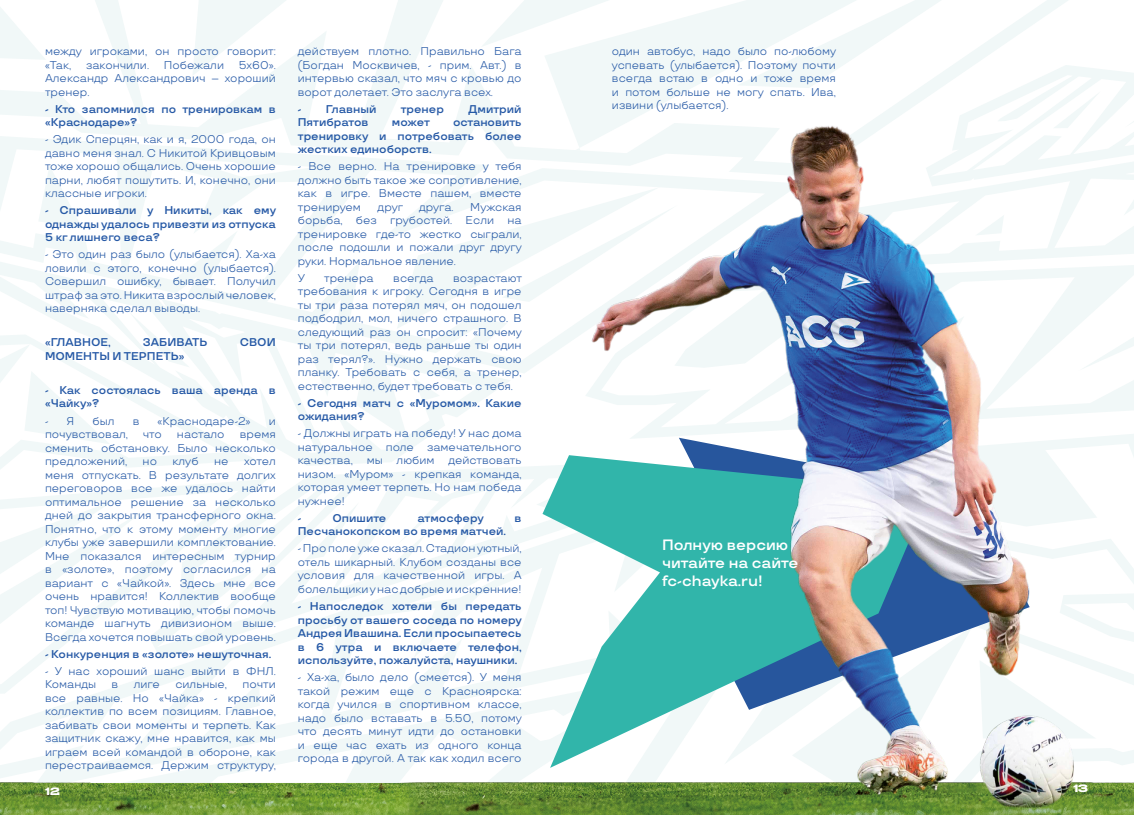
<style>
.page{position:relative;width:1134px;height:815px;background:#fff}
.page>*{position:absolute;margin:0;border:0;box-sizing:border-box;transform-origin:0 0}
.t1{font:600 15px/18px "TT Travels";color:#fff}
.t2{font:11.25px/13.5px "TT Travels";color:#2659a6;text-align:justify}
.t3{font:600 11.25px/13.5px "TT Travels";color:#2659a6}
.t4{font:500 10px "Druk Wide Cyr";color:#fff}
</style>
<div class="page">
<svg style="left:0;top:0;width:737px;height:54px"></svg>
<svg style="left:737px;top:0;width:331px;height:54px"></svg>
<img style="left:0;top:54px;width:1134px;height:761px">
<p class="t2" style="left:45px;top:45px;width:232px">между игроками, он просто говорит: «Так,</p>
<p class="t2" style="left:45px;top:58px;width:232px;text-indent:194px">5х60».<br>Александр Александрович – хороший тренер.</p>
<p class="t3" style="left:45px;top:102px;width:232px">- Кто запомнился по тренировкам в «Краснодаре»?</p>
<p class="t2" style="left:45px;top:133px;width:232px">- Эдик Сперцян, как и я, 2000 года, он давно меня знал. С Никитой Кривцовым тоже хорошо общались. Очень хорошие парни, любят пошутить. И, конечно, они классные игроки.</p>
<p class="t3" style="left:45px;top:204px;width:233px;text-align:justify">- Спрашивали у Никиты, как ему однажды удалось привезти из отпуска 5 кг лишнего веса?</p>
<p class="t2" style="left:45px;top:248px;width:232px">- Это один раз было (улыбается). Ха-ха ловили с этого, конечно (улыбается).<br>Совершил ошибку, бывает. Получил штраф за это. Никита взрослый человек, наверняка сделал выводы.</p>
<p class="t3" style="left:45px;top:336px;width:67px">«ГЛАВНОЕ,</p>
<p class="t3" style="left:143px;top:336px;width:66px">ЗАБИВАТЬ</p>
<p class="t3" style="left:240px;top:336px;width:38px">СВОИ</p>
<p class="t3" style="left:45px;top:349px;width:141px">МОМЕНТЫ И ТЕРПЕТЬ»</p>
<p class="t3" style="left:45px;top:383px;width:232px">- Как состоялась ваша аренда в «Чайку»?</p>
<p class="t2" style="left:45px;top:414px;width:31px">- Я</p>
<p class="t2" style="left:93px;top:414px;width:24px">был</p>
<p class="t2" style="left:133px;top:414px;width:8px">в</p>
<p class="t2" style="left:158px;top:414px;width:94px">«Краснодаре-2»</p>
<p class="t2" style="left:269px;top:414px;width:9px">и</p>
<p class="t2" style="left:45px;top:427px;width:85px">почувствовал,</p>
<p class="t2" style="left:143px;top:427px;width:21px">что</p>
<p class="t2" style="left:177px;top:427px;width:49px">настало</p>
<p class="t2" style="left:86px;top:58px;width:65px">закончили.</p>
<p class="t2" style="left:164px;top:58px;width:62px">Побежали</p>
<p class="t2" style="left:45px;top:427px;width:232px;text-indent:195px">время сменить обстановку. Было несколько предложений,</p>
<p class="t2" style="left:143px;top:454px;width:16px">но</p>
<p class="t2" style="left:173px;top:454px;width:27px">клуб</p>
<p class="t2" style="left:214px;top:454px;width:16px">не</p>
<p class="t2" style="left:45px;top:454px;width:232px;text-indent:199px">хотел меня отпускать. В результате долгих переговоров все же удалось найти оптимальное решение за несколько дней до закрытия трансферного окна.<br>Понятно, что к этому моменту многие клубы уже завершили комплектование.<br>Мне показался интересным турнир в «золоте», поэтому согласился на вариант с «Чайкой». Здесь мне все очень нравится! Коллектив вообще топ! Чувствую мотивацию, чтобы помочь команде шагнуть дивизионом выше.<br>Всегда хочется повышать свой уровень.</p>
<p class="t3" style="left:45px;top:647px;width:228px">- Конкуренция в «золоте» нешуточная.</p>
<p class="t2" style="left:45px;top:664px;width:232px">- У нас хороший шанс выйти в ФНЛ.<br>Команды</p>
<p class="t2" style="left:45px;top:678px;width:232px;text-indent:197px">почти все равные. Но «Чайка» - крепкий коллектив по всем позициям. Главное, забивать свои моменты и терпеть. Как защитник скажу, мне нравится, как мы играем всей командой в обороне, как перестраиваемся. Держим структуру,</p>
<p class="t2" style="left:112px;top:678px;width:8px">в</p>
<p class="t2" style="left:134px;top:678px;width:28px">лиге</p>
<p class="t2" style="left:175px;top:678px;width:53px">сильные,</p>
<p class="t2" style="left:298px;top:45px;width:225px">действуем плотно. Правильно Бага (Богдан Москвичев, - прим. Авт.) в интервью сказал, что мяч с кровью до ворот долетает. Это заслуга всех.</p>
<p class="t3" style="left:298px;top:102px;width:80px">- Главный</p>
<p class="t3" style="left:401px;top:102px;width:45px">тренер</p>
<p class="t3" style="left:469px;top:102px;width:55px">Дмитрий</p>
<p class="t3" style="left:298px;top:116px;width:72px">Пятибратов</p>
<p class="t3" style="left:392px;top:116px;width:40px">может</p>
<p class="t3" style="left:298px;top:116px;width:225px;text-align:justify;text-indent:155px">остановить тренировку и потребовать более жестких единоборств.</p>
<p class="t2" style="left:298px;top:160px;width:225px">- Все верно. На тренировке у тебя должно быть такое же сопротивление, как в игре. Вместе пашем, вместе тренируем</p>
<p class="t2" style="left:298px;top:200px;width:226px;text-indent:172px">Мужская борьба, без грубостей. Если на тренировке где-то жестко сыграли, после подошли и пожали друг другу руки. Нормальное явление.</p>
<p class="t2" style="left:298px;top:271px;width:9px">У</p>
<p class="t2" style="left:324px;top:271px;width:51px">тренера</p>
<p class="t2" style="left:393px;top:271px;width:42px">всегда</p>
<p class="t2" style="left:378px;top:200px;width:27px">друг</p>
<p class="t2" style="left:419px;top:200px;width:36px">друга.</p>
<p class="t2" style="left:298px;top:271px;width:226px;text-indent:155px">возрастают требования к игроку. Сегодня в игре ты три раза потерял мяч, он подошел подбодрил, мол, ничего страшного. В следующий раз он спросит: «Почему ты три потерял, ведь раньше ты один раз терял?». Нужно держать свою планку. Требовать с себя, а тренер, естественно, будет требовать с тебя.</p>
<p class="t3" style="left:298px;top:396px;width:225px">- Сегодня матч с «Муромом». Какие ожидания?</p>
<p class="t2" style="left:298px;top:427px;width:225px">- Должны играть на победу! У нас дома натуральное поле замечательного качества, мы любим действовать низом. «Муром» - крепкая команда, которая умеет терпеть. Но нам победа нужнее!</p>
<p class="t3" style="left:298px;top:511px;width:5px">-</p>
<p class="t3" style="left:332px;top:511px;width:55px">Опишите</p>
<p class="t3" style="left:417px;top:511px;width:68px">атмосферу</p>
<p class="t3" style="left:515px;top:511px;width:8px">в</p>
<p class="t3" style="left:298px;top:525px;width:210px">Песчанокопском во время матчей.</p>
<p class="t2" style="left:298px;top:542px;width:225px">- Про поле уже сказал. Стадион уютный, отель шикарный. Клубом созданы все условия для качественной игры. А болельщики у нас добрые и искренние!</p>
<p class="t3" style="left:298px;top:599px;width:226px;text-align:justify">- Напоследок хотели бы передать просьбу от вашего соседа по номеру Андрея Ивашина. Если просыпаетесь в 6 утра и включаете телефон, используйте, пожалуйста, наушники.</p>
<p class="t2" style="left:298px;top:670px;width:226px">- Ха-ха, было дело (смеется). У меня такой режим еще с Красноярска: когда учился в спортивном классе, надо было вставать в 5.50, потому что десять минут идти до остановки и еще час ехать из одного конца города в другой. А так как ходил всего</p>
<p class="t2" style="left:612px;top:45px;width:226px">один автобус, надо было по-любому успевать (улыбается). Поэтому почти всегда встаю в одно и тоже время и потом больше не могу спать. Ива, извини (улыбается).</p>
<h1 class="t1" style="left:662px;top:536px;width:138px">Полную версию читайте на сайте fc-chayka.ru!</h1>
<p class="t4" style="left:45px;top:783px;width:16px">12</p>
<p class="t4" style="left:1073px;top:780px;width:16px">13</p>
</div>
